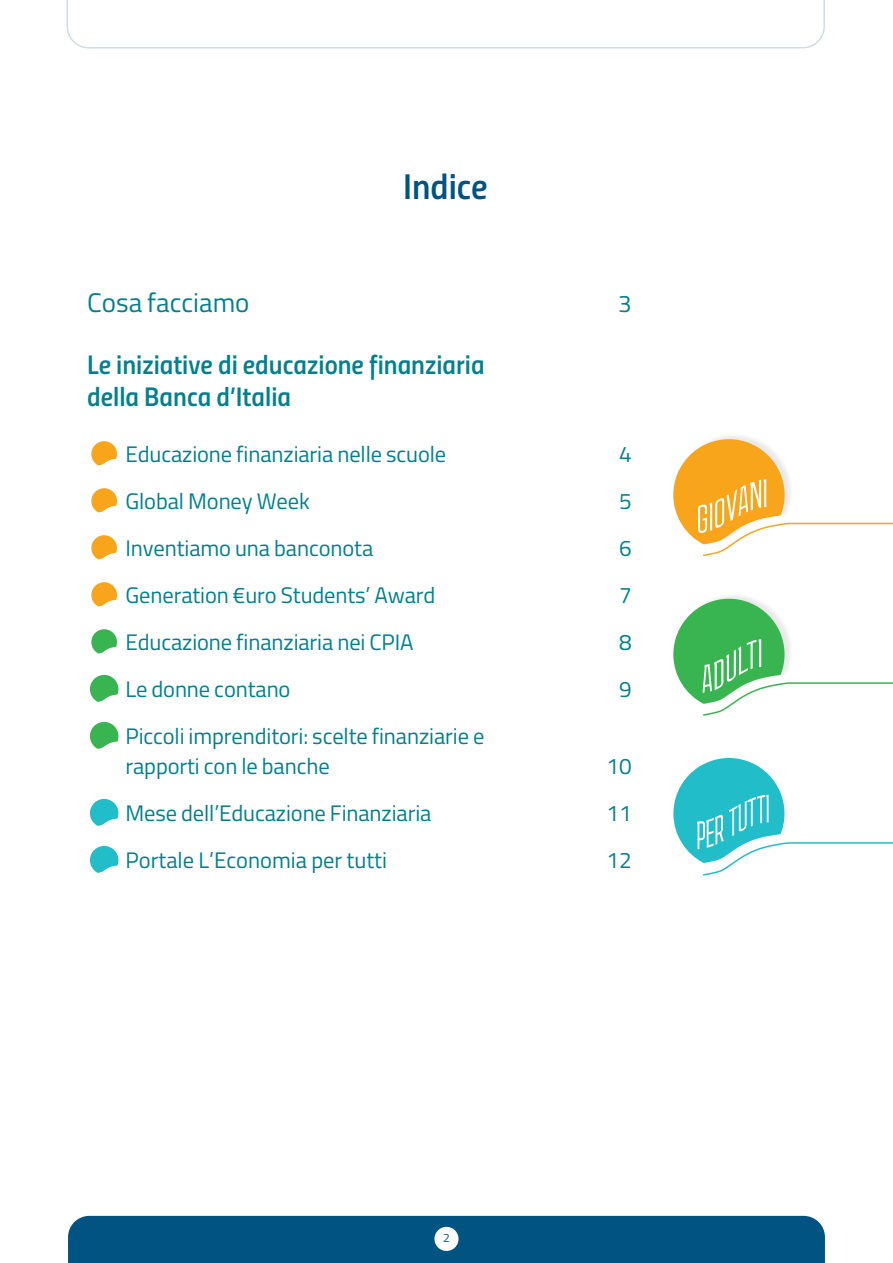
<style>
.page{position:relative;width:893px;height:1263px;background:#fff}
.page>*{position:absolute;margin:0;border:0;box-sizing:border-box;transform-origin:0 0}
.titolo{font:36px "Titillium Semibold Upright";color:#015382}
.BdI_Box_titolo{font:27px/32.4px "Titillium Semibold Upright";color:#00818d}
.BdI_Box_titolo-2{font:27px "Titillium";color:#00818d}
.BdI_Box_titolo-3{font:24px "Titillium";color:#00818d}
.BdI_Box_titolo-4{font:22.5px/30px "Titillium";letter-spacing:-.005em;color:#00818d}
.t1{font:12px "Titillium Regular Upright";color:#015382}
</style>
<div class="page">
<div style="left:68px;top:1216px;width:757px;height:47px;background:#015382"></div>
<div style="left:434px;top:1227px;width:25px;height:24px;background:#fff;border-radius:50%"></div>
<svg style="left:91px;top:441px;width:26px;height:24px"></svg>
<svg style="left:91px;top:488px;width:26px;height:24px"></svg>
<svg style="left:91px;top:535px;width:26px;height:24px"></svg>
<svg style="left:91px;top:582px;width:26px;height:24px"></svg>
<svg style="left:91px;top:629px;width:26px;height:24px"></svg>
<svg style="left:90px;top:675px;width:28px;height:27px"></svg>
<svg style="left:90px;top:722px;width:28px;height:27px"></svg>
<svg style="left:90px;top:799px;width:28px;height:27px"></svg>
<svg style="left:90px;top:846px;width:28px;height:27px"></svg>
<div style="left:674px;top:433px;width:120px;height:113px;background:#231f20;opacity:.1"></div>
<svg style="left:673px;top:439px;width:220px;height:118px"></svg>
<div style="left:674px;top:592px;width:120px;height:113px;background:#231f20;opacity:.1"></div>
<svg style="left:673px;top:599px;width:220px;height:117px"></svg>
<svg style="left:66px;top:0;width:759px;height:49px"></svg>
<svg style="left:673px;top:758px;width:220px;height:118px"></svg>
<p class="titolo" style="left:403px;top:158px;width:86px">Indice</p>
<p class="BdI_Box_titolo-2" style="left:87px;top:282px;width:164px">Cosa facciamo</p>
<p class="BdI_Box_titolo-3" style="left:618px;top:286px;width:15px">3</p>
<p class="BdI_Box_titolo" style="left:87px;top:347px;width:399px">Le iniziative di educazione finanziaria della Banca d’Italia</p>
<p class="BdI_Box_titolo-4" style="left:125px;top:438px;width:322px">Educazione finanziaria nelle scuole</p>
<p class="BdI_Box_titolo-4" style="left:619px;top:438px;width:14px">4</p>
<p class="BdI_Box_titolo-4" style="left:125px;top:485px;width:186px">Global Money Week</p>
<p class="BdI_Box_titolo-4" style="left:619px;top:485px;width:14px">5</p>
<p class="BdI_Box_titolo-4" style="left:125px;top:532px;width:249px">Inventiamo una banconota</p>
<p class="BdI_Box_titolo-4" style="left:619px;top:532px;width:14px">6</p>
<p class="BdI_Box_titolo-4" style="left:125px;top:579px;width:312px">Generation €uro Students’ Award</p>
<p class="BdI_Box_titolo-4" style="left:619px;top:579px;width:14px">7</p>
<p class="BdI_Box_titolo-4" style="left:125px;top:626px;width:290px">Educazione finanziaria nei CPIA</p>
<p class="BdI_Box_titolo-4" style="left:619px;top:626px;width:14px">8</p>
<p class="BdI_Box_titolo-4" style="left:125px;top:673px;width:167px">Le donne contano</p>
<p class="BdI_Box_titolo-4" style="left:619px;top:673px;width:14px">9</p>
<p class="BdI_Box_titolo-4" style="left:125px;top:720px;width:360px">Piccoli imprenditori: scelte finanziarie e rapporti con le banche</p>
<p class="BdI_Box_titolo-4" style="left:607px;top:750px;width:27px">10</p>
<p class="BdI_Box_titolo-4" style="left:125px;top:797px;width:308px">Mese dell’Educazione Finanziaria</p>
<p class="BdI_Box_titolo-4" style="left:607px;top:797px;width:27px">11</p>
<p class="BdI_Box_titolo-4" style="left:125px;top:844px;width:263px">Portale L’Economia per tutti</p>
<p class="BdI_Box_titolo-4" style="left:607px;top:844px;width:27px">12</p>
<p class="t1" style="left:443px;top:1229px;width:8px">2</p>
</div>
